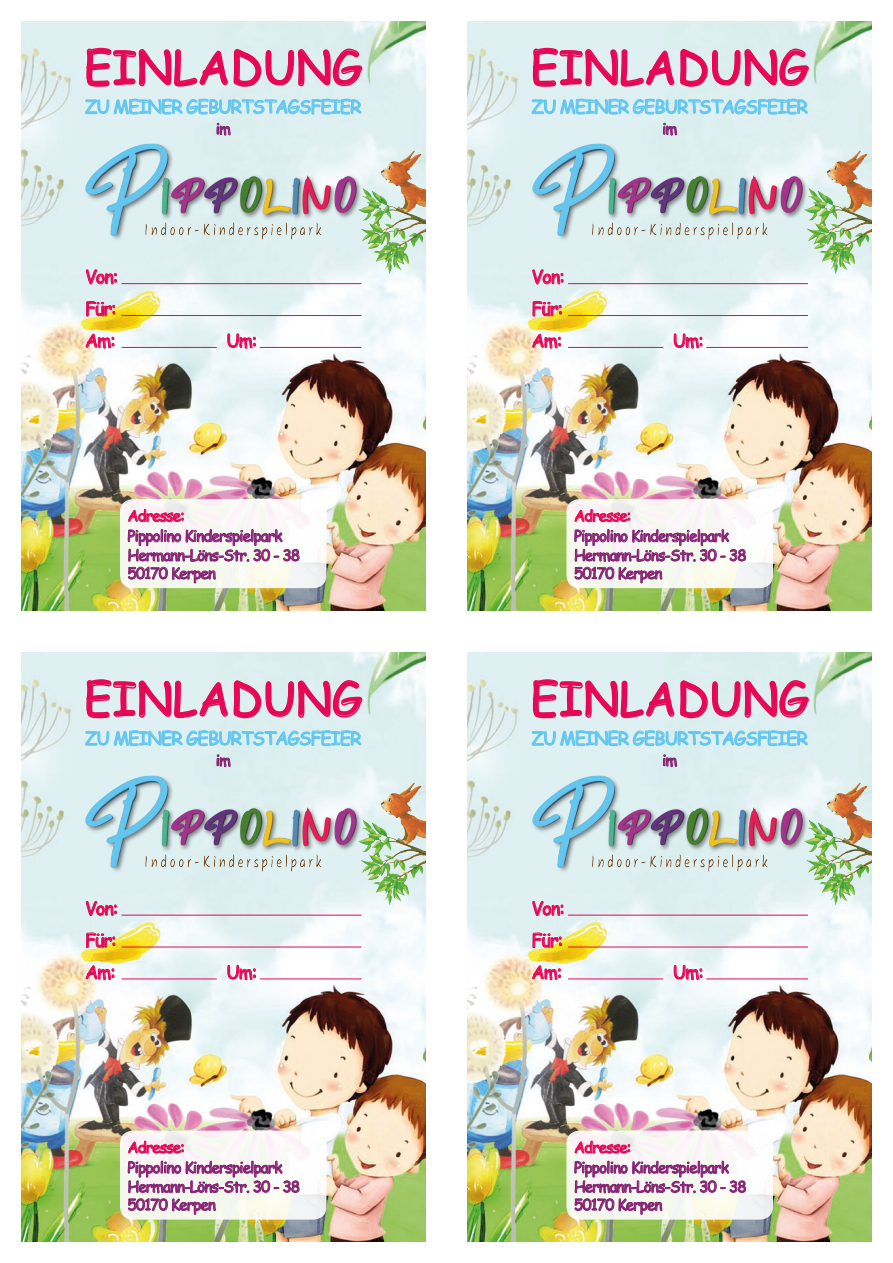
<style>
.page{position:relative;width:893px;height:1263px;background:#fff}
.page>*{position:absolute;margin:0;border:0;box-sizing:border-box;transform-origin:0 0}
.t1{font:45px "Comic Sans MS";color:#e60755}
.t2{font:18px "Comic Sans MS";letter-spacing:-.05em;color:#62c6ef}
.t3{font:18px "Comic Sans MS";letter-spacing:-.05em;color:#e60755}
.t4{font:15px "Comic Sans MS";letter-spacing:-.05em;color:#852373}
.t5{font:15px "Comic Sans MS";letter-spacing:-.05em;color:#e60755}
</style>
<div class="page">
<img style="left:21px;top:21px;width:404px;height:589px">
<svg style="left:86px;top:34px;width:277px;height:54px;background:#deccd8"></svg>
<svg style="left:85px;top:97px;width:276px;height:18px;background:#b4e1ef"></svg>
<img style="left:85px;top:138px;width:276px;height:106px">
<svg style="left:217px;top:122px;width:14px;height:14px"></svg>
<svg style="left:86px;top:270px;width:31px;height:14px"></svg>
<hr style="left:122px;top:283px;width:239px;height:1px;background:#e60755">
<svg style="left:86px;top:301px;width:29px;height:15px"></svg>
<hr style="left:122px;top:315px;width:239px;height:1px;background:#e60755">
<hr style="left:122px;top:347px;width:95px;height:1px;background:#e60755">
<svg style="left:228px;top:334px;width:28px;height:14px"></svg>
<hr style="left:260px;top:347px;width:101px;height:1px;background:#e60755">
<div style="left:120px;top:499px;width:206px;height:89px;background:linear-gradient(to right,#f6f3f0,#fbf9f9);border-radius:13px"></div>
<svg style="left:128px;top:509px;width:56px;height:13px"></svg>
<svg style="left:128px;top:529px;width:171px;height:54px"></svg>
<img style="left:468px;top:21px;width:404px;height:589px">
<svg style="left:532px;top:34px;width:278px;height:54px;background:#deccd8"></svg>
<svg style="left:532px;top:97px;width:276px;height:18px;background:#b4e1ef"></svg>
<img style="left:531px;top:138px;width:277px;height:106px">
<svg style="left:663px;top:122px;width:14px;height:14px"></svg>
<svg style="left:533px;top:270px;width:30px;height:14px"></svg>
<hr style="left:568px;top:283px;width:240px;height:1px;background:#e60755">
<svg style="left:533px;top:301px;width:29px;height:15px"></svg>
<hr style="left:568px;top:315px;width:240px;height:1px;background:#e60755">
<hr style="left:568px;top:347px;width:95px;height:1px;background:#e60755">
<svg style="left:674px;top:334px;width:28px;height:14px"></svg>
<hr style="left:706px;top:347px;width:102px;height:1px;background:#e60755">
<div style="left:566px;top:499px;width:207px;height:89px;background:linear-gradient(to bottom,#fcf8f9,#f2f4f1);border-radius:13px"></div>
<svg style="left:575px;top:509px;width:55px;height:13px"></svg>
<svg style="left:575px;top:529px;width:171px;height:54px"></svg>
<img style="left:358px;top:151px;width:67px;height:123px">
<img style="left:804px;top:151px;width:68px;height:123px">
<img style="left:21px;top:653px;width:404px;height:589px">
<svg style="left:86px;top:665px;width:277px;height:54px;background:#deccd8"></svg>
<svg style="left:85px;top:728px;width:276px;height:18px;background:#b4e1ef"></svg>
<img style="left:85px;top:769px;width:276px;height:107px">
<svg style="left:217px;top:754px;width:14px;height:13px"></svg>
<svg style="left:86px;top:901px;width:31px;height:15px"></svg>
<hr style="left:122px;top:915px;width:239px;height:1px;background:#e60755">
<svg style="left:86px;top:933px;width:29px;height:15px"></svg>
<hr style="left:122px;top:947px;width:239px;height:1px;background:#e60755">
<hr style="left:122px;top:978px;width:95px;height:1px;background:#e60755">
<svg style="left:228px;top:965px;width:28px;height:15px"></svg>
<hr style="left:260px;top:978px;width:101px;height:1px;background:#e60755">
<div style="left:120px;top:1130px;width:206px;height:89px;background:linear-gradient(to bottom,#fdf9f9,#f3f6f3);border-radius:13px"></div>
<svg style="left:128px;top:1141px;width:56px;height:12px"></svg>
<svg style="left:128px;top:1161px;width:171px;height:53px"></svg>
<img style="left:468px;top:653px;width:404px;height:589px">
<svg style="left:532px;top:665px;width:278px;height:54px;background:#deccd8"></svg>
<svg style="left:532px;top:728px;width:276px;height:18px;background:#b4e1ef"></svg>
<img style="left:531px;top:769px;width:277px;height:107px">
<svg style="left:663px;top:754px;width:14px;height:13px"></svg>
<svg style="left:533px;top:901px;width:30px;height:15px"></svg>
<hr style="left:568px;top:915px;width:240px;height:1px;background:#e60755">
<svg style="left:533px;top:933px;width:29px;height:15px"></svg>
<hr style="left:568px;top:947px;width:240px;height:1px;background:#e60755">
<hr style="left:568px;top:978px;width:95px;height:1px;background:#e60755">
<svg style="left:674px;top:965px;width:28px;height:15px"></svg>
<hr style="left:706px;top:978px;width:102px;height:1px;background:#e60755">
<svg style="left:566px;top:1130px;width:207px;height:89px;fill:#fbf8f6"></svg>
<svg style="left:575px;top:1141px;width:55px;height:12px"></svg>
<svg style="left:575px;top:1161px;width:171px;height:53px"></svg>
<img style="left:358px;top:782px;width:67px;height:124px">
<img style="left:804px;top:782px;width:68px;height:124px">
<svg style="left:86px;top:334px;width:28px;height:14px"></svg>
<svg style="left:532px;top:334px;width:29px;height:14px"></svg>
<svg style="left:86px;top:965px;width:28px;height:15px"></svg>
<svg style="left:532px;top:965px;width:29px;height:15px"></svg>
<p class="t1" style="left:84px;top:34px;width:280px">EINLADUNG</p>
<p class="t2" style="left:85px;top:93px;width:278px">ZU MEINER GEBURTSTAGSFEIER</p>
<p class="t4" style="left:216px;top:118px;width:17px">im</p>
<p class="t3" style="left:85px;top:263px;width:35px">Von:</p>
<p class="t3" style="left:85px;top:295px;width:33px">Für:</p>
<p class="t1" style="left:531px;top:34px;width:280px">EINLADUNG</p>
<p class="t2" style="left:531px;top:93px;width:278px">ZU MEINER GEBURTSTAGSFEIER</p>
<p class="t4" style="left:662px;top:118px;width:17px">im</p>
<p class="t3" style="left:531px;top:263px;width:35px">Von:</p>
<p class="t3" style="left:531px;top:295px;width:33px">Für:</p>
<p class="t3" style="left:226px;top:327px;width:32px">Um:</p>
<p class="t3" style="left:85px;top:327px;width:32px">Am:</p>
<p class="t3" style="left:531px;top:327px;width:32px">Am:</p>
<p class="t3" style="left:673px;top:327px;width:32px">Um:</p>
<p class="t5" style="left:128px;top:505px;width:59px">Adresse:</p>
<p class="t4" style="left:128px;top:544px;width:174px">Hermann-Löns-Str. 30 - 38</p>
<p class="t4" style="left:128px;top:562px;width:90px">50170 Kerpen</p>
<p class="t4" style="left:128px;top:525px;width:156px">Pippolino Kinderspielpark</p>
<p class="t5" style="left:574px;top:505px;width:59px">Adresse:</p>
<p class="t4" style="left:574px;top:544px;width:174px">Hermann-Löns-Str. 30 - 38</p>
<p class="t4" style="left:574px;top:562px;width:90px">50170 Kerpen</p>
<p class="t4" style="left:574px;top:525px;width:156px">Pippolino Kinderspielpark</p>
<p class="t1" style="left:84px;top:666px;width:280px">EINLADUNG</p>
<p class="t2" style="left:85px;top:725px;width:278px">ZU MEINER GEBURTSTAGSFEIER</p>
<p class="t4" style="left:216px;top:749px;width:17px">im</p>
<p class="t3" style="left:85px;top:895px;width:35px">Von:</p>
<p class="t3" style="left:85px;top:927px;width:33px">Für:</p>
<p class="t1" style="left:531px;top:666px;width:280px">EINLADUNG</p>
<p class="t2" style="left:531px;top:725px;width:278px">ZU MEINER GEBURTSTAGSFEIER</p>
<p class="t4" style="left:662px;top:749px;width:17px">im</p>
<p class="t3" style="left:531px;top:895px;width:35px">Von:</p>
<p class="t3" style="left:531px;top:927px;width:33px">Für:</p>
<p class="t3" style="left:226px;top:959px;width:32px">Um:</p>
<p class="t3" style="left:85px;top:959px;width:32px">Am:</p>
<p class="t3" style="left:531px;top:959px;width:32px">Am:</p>
<p class="t3" style="left:673px;top:959px;width:32px">Um:</p>
<p class="t5" style="left:128px;top:1136px;width:59px">Adresse:</p>
<p class="t4" style="left:128px;top:1175px;width:174px">Hermann-Löns-Str. 30 - 38</p>
<p class="t4" style="left:128px;top:1193px;width:90px">50170 Kerpen</p>
<p class="t4" style="left:128px;top:1156px;width:156px">Pippolino Kinderspielpark</p>
<p class="t5" style="left:574px;top:1136px;width:59px">Adresse:</p>
<p class="t4" style="left:574px;top:1175px;width:174px">Hermann-Löns-Str. 30 - 38</p>
<p class="t4" style="left:574px;top:1193px;width:90px">50170 Kerpen</p>
<p class="t4" style="left:574px;top:1156px;width:156px">Pippolino Kinderspielpark</p>
</div>
